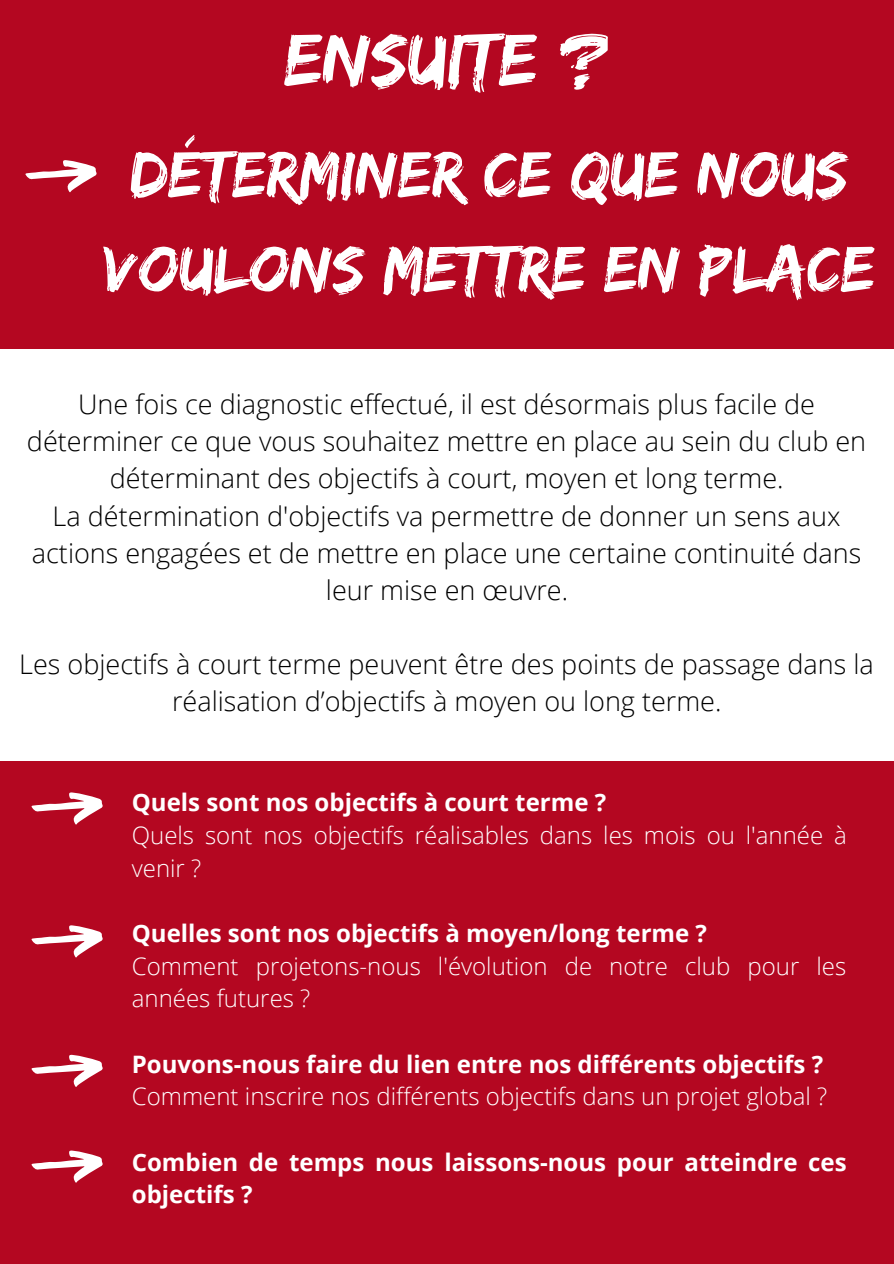
<style>
.page{position:relative;width:894px;height:1264px;background:#fff}
.page>*{position:absolute;margin:0;border:0;box-sizing:border-box;transform-origin:0 0}
.t1{font:76.5px "Edo";color:#fff}
.t2{font:67.5px/94.7px "Edo";color:#fff;text-align:center}
.t3{font:300 27px/37.2px "Open Sans";color:#000;text-align:center}
.t4{font:700 24px/32.7px "Open Sans";color:#fff}
.t5{font:300 24px/32.7px "Open Sans";color:#fff}
</style>
<div class="page">
<div style="left:0;top:0;width:893px;height:348px;background:#b40721"></div>
<div style="left:0;top:761px;width:893px;height:502px;background:#b40721"></div>
<svg style="left:31px;top:925px;width:72px;height:32px"></svg>
<svg style="left:31px;top:1054px;width:72px;height:33px"></svg>
<svg style="left:31px;top:1150px;width:72px;height:32px"></svg>
<svg style="left:31px;top:792px;width:72px;height:32px"></svg>
<svg style="left:25px;top:160px;width:72px;height:32px"></svg>
<p class="t1" style="left:284px;top:15px;width:327px">ENSUITE ?</p>
<p class="t2" style="left:103px;top:125px;width:772px">DÉTERMINER CE QUE NOUS<br>VOULONS METTRE EN PLACE</p>
<p class="t3" style="left:27px;top:385px;width:840px">Une fois ce diagnostic effectué, il est désormais plus facile de déterminer ce que vous souhaitez mettre en place au sein du club en déterminant des objectifs à court, moyen et long terme.</p>
<p class="t3" style="left:32px;top:496px;width:830px">La détermination d'objectifs va permettre de donner un sens aux actions engagées et de mettre en place une certaine continuité dans leur mise en œuvre.</p>
<p class="t3" style="left:19px;top:645px;width:855px">Les objectifs à court terme peuvent être des points de passage dans la réalisation d’objectifs à moyen ou long terme.</p>
<p class="t4" style="left:132px;top:785px;width:476px">Quels sont nos objectifs à court terme ?</p>
<p class="t5" style="left:132px;top:818px;width:716px">Quels sont nos objectifs réalisables dans les mois ou l'année à venir ?</p>
<p class="t4" style="left:132px;top:916px;width:576px">Quelles sont nos objectifs à moyen/long terme ?</p>
<p class="t5" style="left:132px;top:949px;width:715px">Comment projetons-nous l'évolution de notre club pour les années futures ?</p>
<p class="t4" style="left:132px;top:1047px;width:692px">Pouvons-nous faire du lien entre nos différents objectifs ?</p>
<p class="t5" style="left:132px;top:1079px;width:696px">Comment inscrire nos différents objectifs dans un projet global ?</p>
<p class="t4" style="left:132px;top:1145px;width:716px">Combien de temps nous laissons-nous pour atteindre ces objectifs ?</p>
</div>
